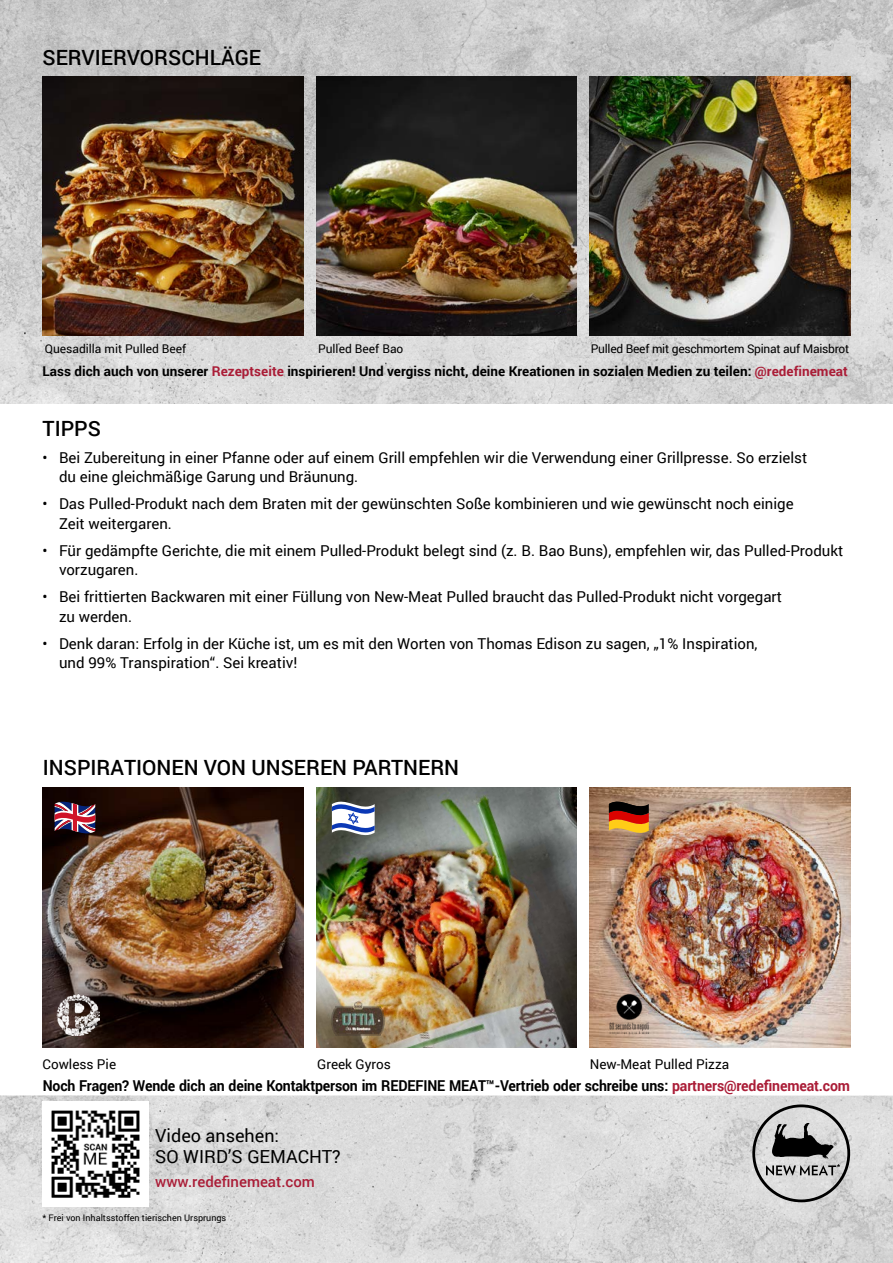
<style>
.page{position:relative;width:893px;height:1263px;background:#fff}
.page>*{position:absolute;margin:0;border:0;box-sizing:border-box;transform-origin:0 0}
.t1{font:500 21px "Roboto";color:#000}
.t2{font:18px/21px "Roboto";color:#000}
.t3{font:15px/19.5px "Roboto";color:#000}
.t4{font:700 15px "Roboto";letter-spacing:-.01em;color:#000;scale:.94 1}
.t5{font:500 15px "Roboto";color:#aa1d37}
.t6{font:700 13.5px "Roboto";color:#000}
.t7{font:13.5px "Roboto";color:#000}
.t8{font:12px "Roboto";letter-spacing:-.02em;color:#000}
.t9{font:12px "Roboto";color:#000}
.t10{font:9px "Roboto";color:#000}
.s1{color:#aa1d37}
</style>
<div class="page">
<img style="left:0;top:0;width:893px;height:404px">
<img style="left:0;top:1095px;width:893px;height:168px">
<img style="left:43px;top:1101px;width:105px;height:105px">
<svg style="left:752px;top:1104px;width:99px;height:98px;background:#a8a8a8"></svg>
<img style="left:43px;top:77px;width:261px;height:259px">
<img style="left:590px;top:77px;width:260px;height:259px">
<img style="left:316px;top:77px;width:261px;height:259px">
<img style="left:43px;top:788px;width:261px;height:259px">
<img style="left:590px;top:788px;width:260px;height:259px">
<img style="left:316px;top:788px;width:261px;height:259px">
<img style="left:329px;top:998px;width:56px;height:37px">
<img style="left:607px;top:993px;width:43px;height:42px">
<img style="left:57px;top:993px;width:42px;height:42px">
<svg style="left:55px;top:801px;width:40px;height:33px"></svg>
<svg style="left:609px;top:800px;width:40px;height:34px"></svg>
<img style="left:609px;top:815px;width:31px;height:14px">
<img style="left:609px;top:802px;width:34px;height:13px">
<svg style="left:332px;top:795px;width:43px;height:46px"></svg>
<h1 class="t1" style="left:43px;top:45px;width:220px">SERVIERVORSCHLÄGE</h1>
<p class="t9" style="left:45px;top:343px;width:143px">Quesadilla mit Pulled Beef</p>
<p class="t9" style="left:318px;top:343px;width:87px">Pulled Beef Bao</p>
<p class="t8" style="left:591px;top:343px;width:260px">Pulled Beef mit geschmortem Spinat auf Maisbrot</p>
<p class="t6" style="left:43px;top:365px;width:807px">Lass dich auch von unserer <span class="s1">Rezeptseite</span> inspirieren! Und vergiss nicht, deine Kreationen in sozialen Medien zu teilen: <span class="s1">@redefinemeat</span></p>
<h1 class="t1" style="left:43px;top:416px;width:60px">TIPPS</h1>
<p class="t3" style="left:59px;top:449px;width:750px;text-indent:-16px">• Bei Zubereitung in einer Pfanne oder auf einem Grill empfehlen wir die Verwendung einer Grillpresse. So erzielst du eine gleichmäßige Garung und Bräunung.</p>
<p class="t3" style="left:59px;top:495px;width:736px;text-indent:-16px">• Das Pulled-Produkt nach dem Braten mit der gewünschten Soße kombinieren und wie gewünscht noch einige<br>Zeit weitergaren.</p>
<p class="t3" style="left:59px;top:542px;width:786px;text-indent:-16px">• Für gedämpfte Gerichte, die mit einem Pulled-Produkt belegt sind (z. B. Bao Buns), empfehlen wir, das Pulled-Produkt vorzugaren.</p>
<p class="t3" style="left:59px;top:588px;width:724px;text-indent:-16px">• Bei frittierten Backwaren mit einer Füllung von New-Meat Pulled braucht das Pulled-Produkt nicht vorgegart zu werden.</p>
<p class="t3" style="left:59px;top:635px;width:700px;text-indent:-16px">• Denk daran: Erfolg in der Küche ist, um es mit den Worten von Thomas Edison zu sagen, „1% Inspiration, und 99% Transpiration“. Sei kreativ!</p>
<h1 class="t1" style="left:43px;top:755px;width:418px">INSPIRATIONEN VON UNSEREN PARTNERN</h1>
<p class="t7" style="left:43px;top:1058px;width:75px">Cowless Pie</p>
<p class="t7" style="left:317px;top:1058px;width:75px">Greek Gyros</p>
<p class="t7" style="left:590px;top:1058px;width:141px">New-Meat Pulled Pizza</p>
<p class="t4" style="left:43px;top:1079px;width:860px">Noch Fragen? Wende dich an deine Kontaktperson im REDEFINE MEAT™-Vertrieb oder schreibe uns: <span class="s1">partners@redefinemeat.com</span></p>
<p class="t2" style="left:155px;top:1126px;width:187px">Video ansehen:<br>SO WIRD’S GEMACHT?</p>
<p class="t5" style="left:155px;top:1170px;width:161px">www.redefinemeat.com</p>
<p class="t10" style="left:43px;top:1213px;width:185px">* Frei von Inhaltsstoffen tierischen Ursprungs</p>
</div>
